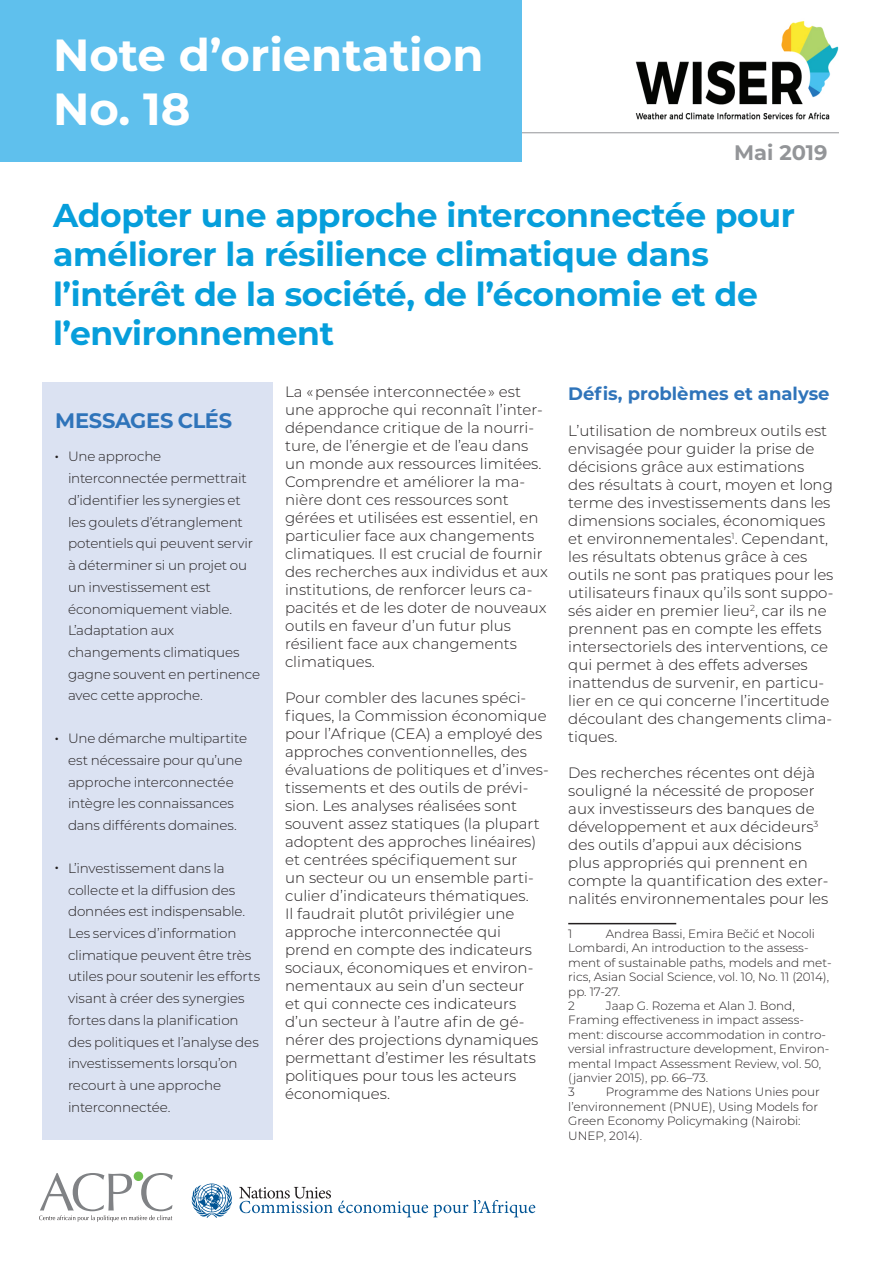
<style>
.page{position:relative;width:893px;height:1263px;background:#fff}
.page>*{position:absolute;margin:0;border:0;box-sizing:border-box;transform-origin:0 0}
.t1{font:700 45px/54px "Montserrat";color:#fff}
.t2{font:700 33px/39.6px "Montserrat";letter-spacing:-.01em;color:#069edb}
.t3{font:700 21px "Montserrat";letter-spacing:-.015em;color:#2f74ba}
.t4{font:700 21px "Montserrat";color:#939598}
.t5{font:700 18px "Montserrat";color:#2f74ba}
.t6{font:300 15px/18px "Montserrat";color:#231f20}
.t7{font:300 13.5px/21.8px "Montserrat";letter-spacing:-.01em;color:#231f20}
.t8{font:300 12px/14.4px "Montserrat";color:#231f20}
.s1{font-family:"Myriad Pro";font-weight:400;font-size:12px}
</style>
<div class="page">
<hr style="left:568px;top:923px;width:108px;height:1px;background:#231f20">
<svg style="left:239px;top:1187px;width:296px;height:30px"></svg>
<svg style="left:192px;top:1183px;width:40px;height:35px"></svg>
<svg style="left:39px;top:1173px;width:134px;height:49px"></svg>
<div style="left:43px;top:382px;width:230px;height:758px;background:#dbe2f2"></div>
<hr style="left:510px;top:132px;width:329px;height:1px;background:#939598">
<img style="left:636px;top:21px;width:203px;height:99px">
<div style="left:0;top:0;width:522px;height:162px;background:#5fc0ed"></div>
<h1 class="t1" style="left:53px;top:26px;width:432px">Note d’orientation<br>No. 18</h1>
<h3 class="t4" style="left:734px;top:138px;width:95px">Mai 2019</h3>
<h2 class="t2" style="left:53px;top:193px;width:744px">Adopter une approche interconnectée pour améliorer la résilience climatique dans l’intérêt de la société, de l’économie et de l’environnement</h2>
<h3 class="t3" style="left:55px;top:406px;width:178px">MESSAGES CLÉS</h3>
<p class="t7" style="left:68px;top:445px;width:194px;text-indent:-13px"><span class="s1">•</span> Une approche interconnectée permettrait d’identifier les synergies et les goulets d’étranglement potentiels qui peuvent servir à déterminer si un projet ou un investissement est économiquement viable.<br>L’adaptation aux changements climatiques gagne souvent en pertinence avec cette approche.</p>
<p class="t7" style="left:68px;top:727px;width:181px;text-indent:-13px"><span class="s1">•</span> Une démarche multipartite est nécessaire pour qu’une approche interconnectée intègre les connaissances dans différents domaines.</p>
<p class="t7" style="left:68px;top:857px;width:194px;text-indent:-13px"><span class="s1">•</span> L’investissement dans la collecte et la diffusion des données est indispensable.<br>Les services d’information climatique peuvent être très utiles pour soutenir les efforts visant à créer des synergies fortes dans la planification des politiques et l’analyse des investissements lorsqu’on recourt à une approche interconnectée.</p>
<p class="t6" style="left:285px;top:382px;width:264px">La « pensée interconnectée » est une approche qui reconnaît l’inter&shy;dépendance critique de la nourri&shy;ture, de l’énergie et de l’eau dans un monde aux ressources limitées.<br>Comprendre et améliorer la ma&shy;nière dont ces ressources sont gérées et utilisées est essentiel, en particulier face aux changements climatiques. Il est crucial de fournir des recherches aux individus et aux institutions, de renforcer leurs ca&shy;pacités et de les doter de nouveaux outils en faveur d’un futur plus résilient face aux changements climatiques.</p>
<p class="t6" style="left:285px;top:688px;width:265px">Pour combler des lacunes spéci&shy;fiques, la Commission économique pour l’Afrique (CEA) a employé des approches conventionnelles, des évaluations de politiques et d’inves&shy;tissements et des outils de prévi&shy;sion. Les analyses réalisées sont souvent assez statiques (la plupart adoptent des approches linéaires) et centrées spécifiquement sur<br>un secteur ou un ensemble parti&shy;culier d’indicateurs thématiques.<br>Il faudrait plutôt privilégier une approche interconnectée qui prend en compte des indicateurs sociaux, économiques et environ&shy;nementaux au sein d’un secteur<br>et qui connecte ces indicateurs d’un secteur à l’autre afin de gé&shy;nérer des projections dynamiques permettant d’estimer les résultats politiques pour tous les acteurs économiques.</p>
<p class="t5" style="left:568px;top:380px;width:263px">Défis, problèmes et analyse</p>
<p class="t6" style="left:568px;top:421px;width:267px">L’utilisation de nombreux outils est envisagée pour guider la prise de décisions grâce aux estimations des résultats à court, moyen et long terme des investissements dans les dimensions sociales, économiques et environnementales<sup>1</sup>. Cependant, les résultats obtenus grâce à ces outils ne sont pas pratiques pour les utilisateurs finaux qu’ils sont suppo&shy;sés aider en premier lieu<sup>2</sup>, car ils ne prennent pas en compte les effets intersectoriels des interventions, ce qui permet à des effets adverses inattendus de survenir, en particu&shy;lier en ce qui concerne l’incertitude découlant des changements clima&shy;tiques.</p>
<p class="t6" style="left:568px;top:763px;width:262px">Des recherches récentes ont déjà souligné la nécessité de proposer aux investisseurs des banques de développement et aux décideurs<sup>3 </sup>des outils d’appui aux décisions plus appropriés qui prennent en compte la quantification des exter&shy;nalités environnementales pour les</p>
<p class="t8" style="left:568px;top:926px;width:6px">1</p>
<p class="t8" style="left:568px;top:926px;width:265px;text-indent:38px">Andrea Bassi, Emira Bečić et Nocoli<br>Lombardi, An introduction to the assess&shy;ment of sustainable paths, models and met&shy;rics, Asian Social Science, vol. 10, No. 11 (2014), pp. 17-27.<br>2</p>
<p class="t8" style="left:568px;top:998px;width:263px;text-indent:38px">Jaap G. Rozema et Alan J. Bond, Framing effectiveness in impact assess&shy;ment: discourse accommodation in contro&shy;versial infrastructure development, Environ&shy;mental Impact Assessment Review, vol. 50, (janvier 2015), pp. 66–73.<br>3</p>
<p class="t8" style="left:568px;top:1084px;width:253px;text-indent:38px">Programme des Nations Unies pour l’environnement (PNUE), Using Models for<br>Green Economy Policymaking (Nairobi:<br>UNEP, 2014).</p>
</div>
